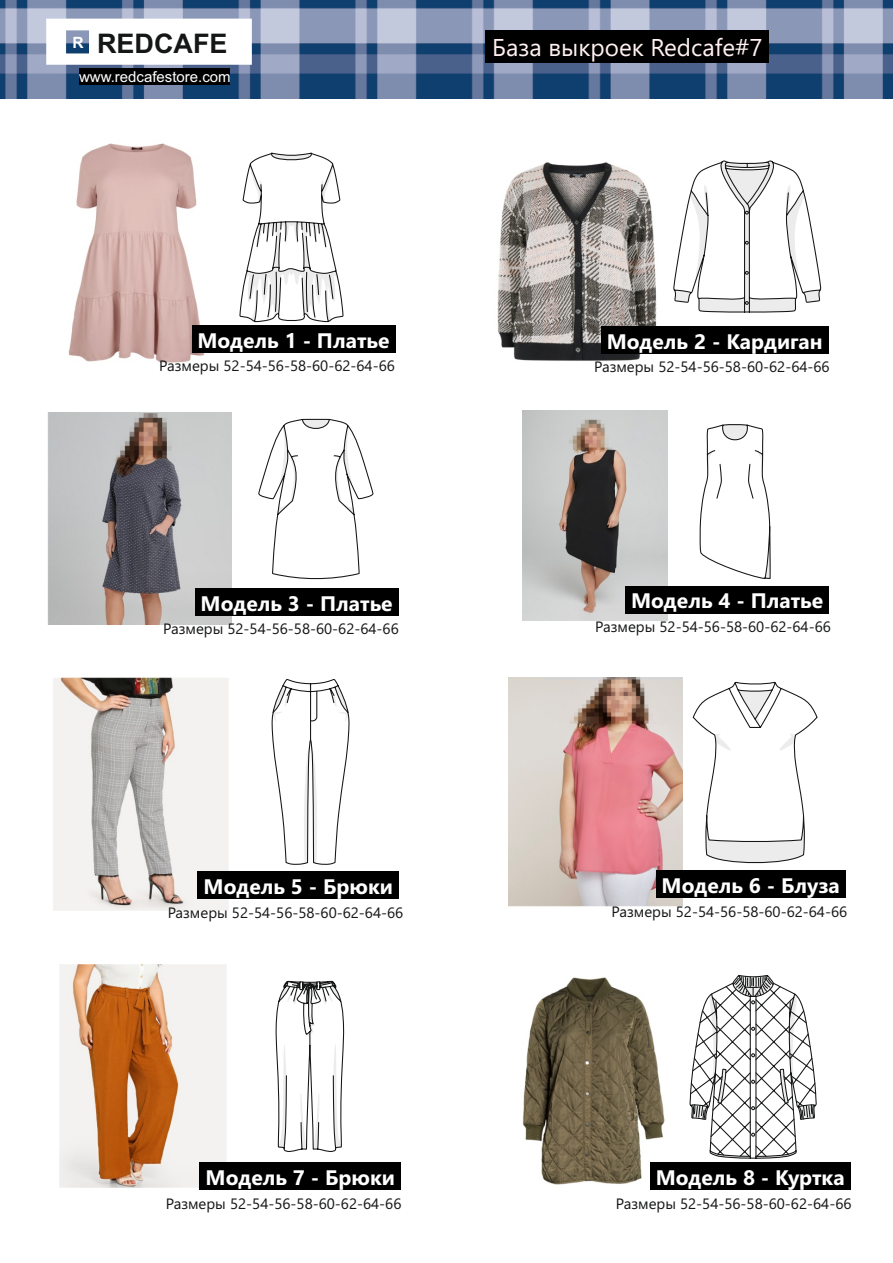
<style>
.page{position:relative;width:893px;height:1263px;background:#fff}
.page>*{position:absolute;margin:0;border:0;box-sizing:border-box;transform-origin:0 0}
.t1{font:700 27px "Arial";color:#151616}
.t2{font:24.3px "Segoe UI";color:#fff1f1}
.t3{font:700 21px "Segoe UI";color:#fff}
.t4{font:700 15.6px "Arial";color:#fff}
.t5{font:15px "Segoe UI";color:#151616}
.t6{font:15px "Arial";color:#fff}
</style>
<div class="page">
<img style="left:68px;top:143px;width:137px;height:220px">
<img style="left:0;top:0;width:893px;height:99px">
<img style="left:47px;top:413px;width:185px;height:211px">
<img style="left:53px;top:677px;width:176px;height:233px">
<img style="left:522px;top:411px;width:145px;height:209px">
<img style="left:508px;top:677px;width:174px;height:230px">
<img style="left:59px;top:964px;width:168px;height:223px">
<img style="left:522px;top:977px;width:143px;height:208px">
<img style="left:497px;top:162px;width:160px;height:199px">
<svg style="left:46px;top:19px;width:206px;height:69px"></svg>
<div style="left:79px;top:68px;width:151px;height:17px;background:#000"></div>
<div style="left:192px;top:325px;width:203px;height:28px;background:#000"></div>
<div style="left:486px;top:30px;width:283px;height:32px;background:#000"></div>
<svg style="left:239px;top:152px;width:105px;height:171px"></svg>
<div style="left:601px;top:326px;width:227px;height:28px;background:#000"></div>
<svg style="left:673px;top:160px;width:149px;height:153px"></svg>
<div style="left:195px;top:588px;width:203px;height:28px;background:#000"></div>
<svg style="left:258px;top:418px;width:116px;height:162px"></svg>
<div style="left:625px;top:586px;width:204px;height:28px;background:#000"></div>
<svg style="left:699px;top:424px;width:72px;height:155px"></svg>
<div style="left:198px;top:871px;width:201px;height:28px;background:#000"></div>
<svg style="left:272px;top:679px;width:77px;height:186px"></svg>
<div style="left:656px;top:870px;width:190px;height:28px;background:#000"></div>
<svg style="left:692px;top:681px;width:126px;height:183px"></svg>
<div style="left:200px;top:1162px;width:201px;height:28px;background:#000"></div>
<svg style="left:275px;top:980px;width:70px;height:172px"></svg>
<div style="left:650px;top:1162px;width:200px;height:28px;background:#000"></div>
<svg style="left:689px;top:975px;width:128px;height:184px"></svg>
<h1 class="t1" style="left:97px;top:33px;width:132px">REDCAFE</h1>
<p class="t6" style="left:79px;top:71px;width:153px">www.redcafestore.com</p>
<p class="t4" style="left:72px;top:37px;width:13px">R</p>
<h2 class="t2" style="left:492px;top:39px;width:272px">База выкроек Redcafe#7</h2>
<h3 class="t3" style="left:197px;top:332px;width:194px">Модель 1 - Платье</h3>
<p class="t5" style="left:159px;top:360px;width:237px">Размеры 52-54-56-58-60-62-64-66</p>
<h3 class="t3" style="left:201px;top:596px;width:194px">Модель 3 - Платье</h3>
<p class="t5" style="left:163px;top:623px;width:237px">Размеры 52-54-56-58-60-62-64-66</p>
<h3 class="t3" style="left:204px;top:878px;width:191px">Модель 5 - Брюки</h3>
<p class="t5" style="left:168px;top:907px;width:237px">Размеры 52-54-56-58-60-62-64-66</p>
<h3 class="t3" style="left:206px;top:1170px;width:191px">Модель 7 - Брюки</h3>
<p class="t5" style="left:166px;top:1197px;width:237px">Размеры 52-54-56-58-60-62-64-66</p>
<h3 class="t3" style="left:607px;top:334px;width:217px">Модель 2 - Кардиган</h3>
<p class="t5" style="left:594px;top:361px;width:237px">Размеры 52-54-56-58-60-62-64-66</p>
<h3 class="t3" style="left:631px;top:593px;width:194px">Модель 4 - Платье</h3>
<p class="t5" style="left:595px;top:621px;width:237px">Размеры 52-54-56-58-60-62-64-66</p>
<h3 class="t3" style="left:662px;top:878px;width:180px">Модель 6 - Блуза</h3>
<p class="t5" style="left:612px;top:906px;width:237px">Размеры 52-54-56-58-60-62-64-66</p>
<h3 class="t3" style="left:656px;top:1170px;width:190px">Модель 8 - Куртка</h3>
<p class="t5" style="left:616px;top:1197px;width:237px">Размеры 52-54-56-58-60-62-64-66</p>
</div>
